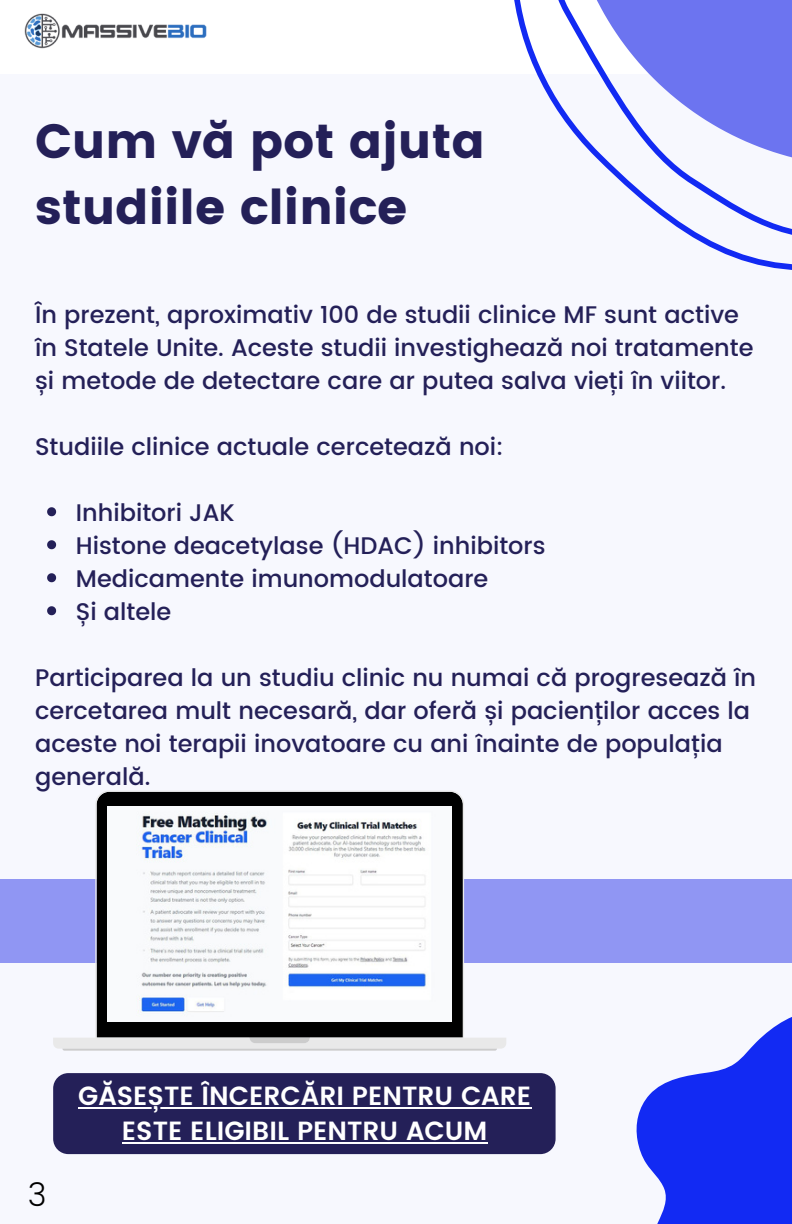
<style>
.page{position:relative;width:792px;height:1224px;background:#f7f8fe}
.page>*{position:absolute;margin:0;border:0;box-sizing:border-box;transform-origin:0 0}
.t1{font:48px/66px "Poppins";color:#242058}
.t2{font:300 32px "Poppins";color:#000}
.t3{font:600 26.2px/35.4px "Poppins";color:#fff;text-align:center}
.t4{font:500 24px/33px "Poppins";color:#242058}
</style>
<div class="page">
<div style="left:0;top:0;width:792px;height:74px;background:#fff"></div>
<svg style="left:514px;top:0;width:278px;height:259px"></svg>
<svg style="left:636px;top:1017px;width:156px;height:207px;fill:#122af3"></svg>
<svg style="left:47px;top:507px;width:9px;height:9px"></svg>
<svg style="left:47px;top:540px;width:9px;height:9px"></svg>
<svg style="left:47px;top:573px;width:9px;height:9px"></svg>
<svg style="left:47px;top:606px;width:9px;height:9px"></svg>
<img style="left:24px;top:13px;width:183px;height:36px">
<div style="left:0;top:879px;width:792px;height:84px;background:#9096f3"></div>
<svg style="left:53px;top:791px;width:453px;height:258px"></svg>
<svg style="left:250px;top:1038px;width:60px;height:5px"></svg>
<svg style="left:62px;top:1049px;width:435px;height:2px"></svg>
<img style="left:108px;top:806px;width:343px;height:215px">
<div style="left:53px;top:1073px;width:503px;height:81px;background:#242058;border-radius:15px"></div>
<hr style="left:78px;top:1107px;width:453px;height:2px;background:#fff">
<hr style="left:122px;top:1142px;width:365px;height:2px;background:#fff">
<p class="t1" style="left:35px;top:108px;width:451px">Cum vă pot ajuta studiile clinice</p>
<p class="t4" style="left:35px;top:298px;width:720px">În prezent, aproximativ 100 de studii clinice MF sunt active în Statele Unite. Aceste studii investighează noi tratamente și metode de detectare care ar putea salva vieți în viitor.</p>
<p class="t4" style="left:35px;top:430px;width:470px">Studiile clinice actuale cercetează noi:</p>
<p class="t4" style="left:76px;top:496px;width:160px">Inhibitori JAK</p>
<p class="t4" style="left:76px;top:529px;width:471px">Histone deacetylase (HDAC) inhibitors</p>
<p class="t4" style="left:76px;top:562px;width:414px">Medicamente imunomodulatoare</p>
<p class="t4" style="left:76px;top:595px;width:97px">Și altele</p>
<p class="t4" style="left:35px;top:661px;width:723px">Participarea la un studiu clinic nu numai că progresează în cercetarea mult necesară, dar oferă și pacienților acces la aceste noi terapii inovatoare cu ani înainte de populația generală.</p>
<p class="t2" style="left:28px;top:1176px;width:20px">3</p>
<p class="t3" style="left:78px;top:1078px;width:455px">GĂSEȘTE ÎNCERCĂRI PENTRU CARE<br>ESTE ELIGIBIL PENTRU ACUM</p>
</div>
